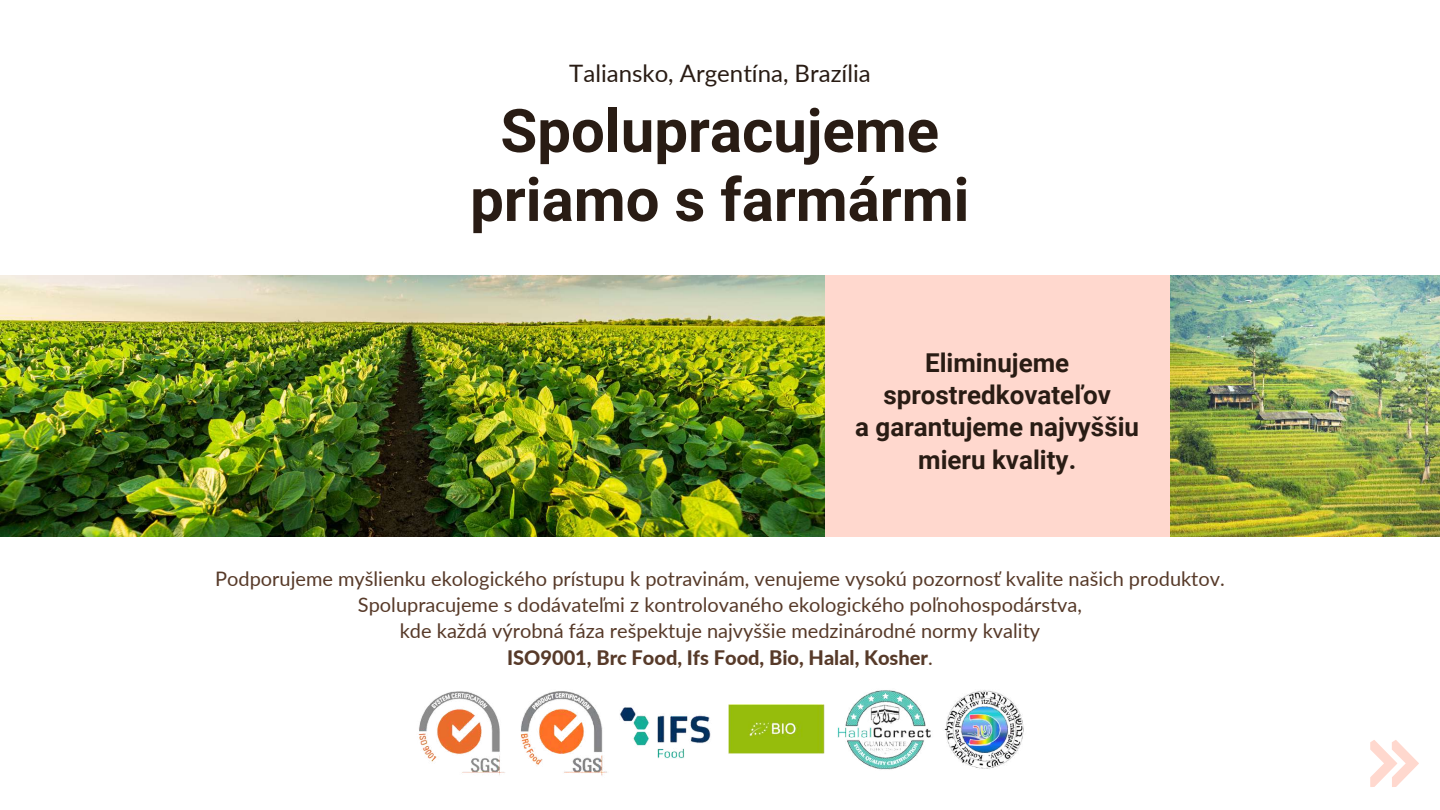
<style>
.page{position:relative;width:1440px;height:810px;background:#fff}
.page>*{position:absolute;margin:0;border:0;box-sizing:border-box;transform-origin:0 0}
.t1{font:700 60px/69px "Roboto";color:#291c14;text-align:center}
.t2{font:700 26px/32.2px "Roboto";color:#291c14;text-align:center}
.t3{font:24px "Lato";color:#291c14}
.t4{font:20px/26.2px "Lato";color:#573a29;text-align:center}
.s1{font-weight:800}
</style>
<div class="page">
<svg style="left:1370px;top:740px;width:49px;height:47px"></svg>
<img style="left:0;top:275px;width:825px;height:261px">
<img style="left:1170px;top:275px;width:270px;height:261px">
<div style="left:825px;top:275px;width:345px;height:261px;background:#ffd8ce"></div>
<img style="left:418px;top:691px;width:87px;height:84px">
<img style="left:520px;top:691px;width:87px;height:85px">
<img style="left:620px;top:707px;width:91px;height:52px">
<img style="left:728px;top:704px;width:97px;height:50px">
<img style="left:837px;top:690px;width:94px;height:80px">
<img style="left:944px;top:690px;width:80px;height:79px">
<p class="t3" style="left:569px;top:58px;width:303px">Taliansko, Argentína, Brazília</p>
<h1 class="t1" style="left:470px;top:97px;width:501px">Spolupracujeme priamo s farmármi</h1>
<h2 class="t2" style="left:855px;top:347px;width:285px">Eliminujeme sprostredkovateľov<br>a garantujeme najvyššiu mieru kvality.</h2>
<p class="t4" style="left:215px;top:565px;width:1011px">Podporujeme myšlienku ekologického prístupu k potravinám, venujeme vysokú pozornosť kvalite našich produktov.<br>Spolupracujeme s dodávateľmi z kontrolovaného ekologického poľnohospodárstva,<br>kde každá výrobná fáza rešpektuje najvyššie medzinárodné normy kvality<br><span class="s1">ISO9001, Brc Food, Ifs Food, Bio, Halal, Kosher</span>.</p>
</div>
